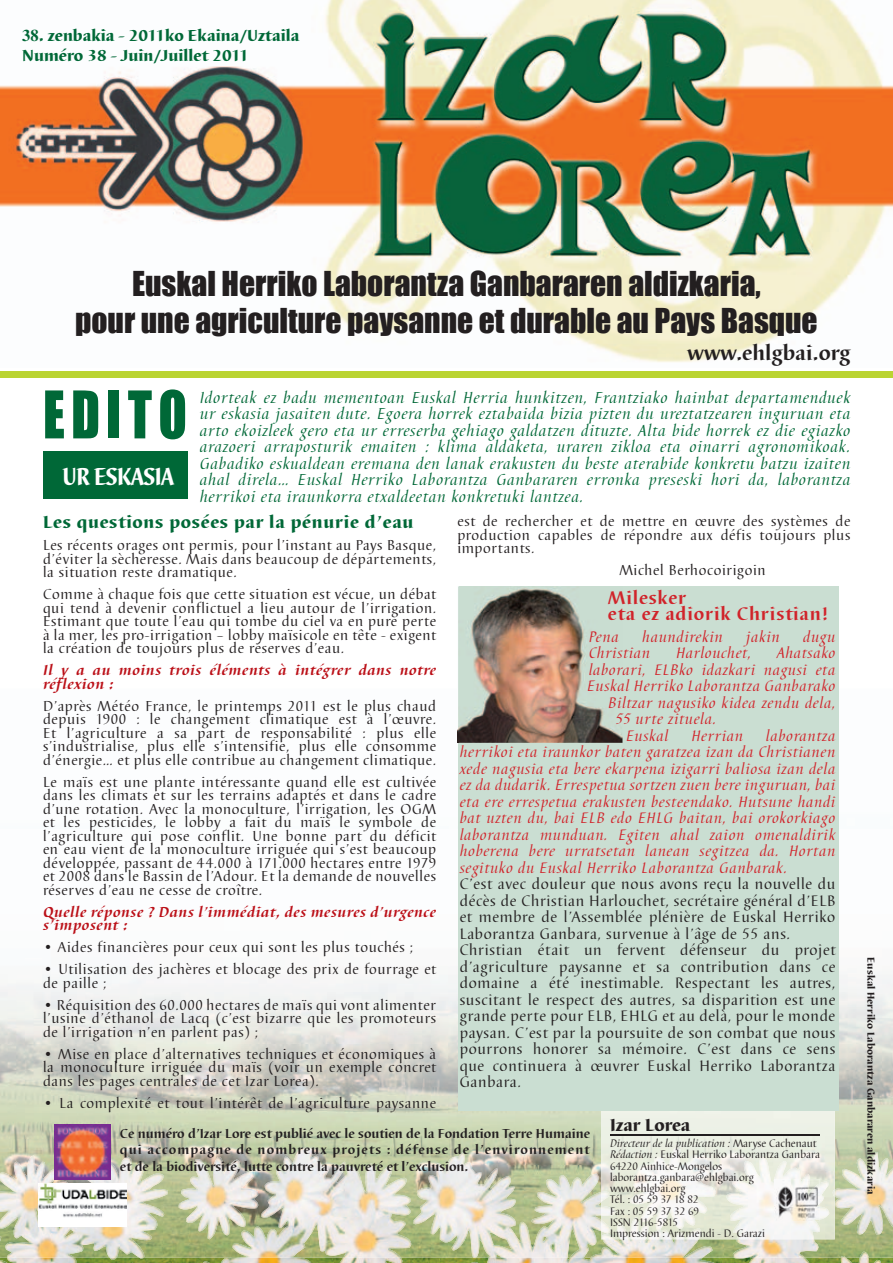
<style>
.page{position:relative;width:893px;height:1263px;background:#fff}
.page>*{position:absolute;margin:0;border:0;box-sizing:border-box;transform-origin:0 0}
.t1{font:60.6px "Impact";letter-spacing:.12em;color:#006837;scale:.87 1}
.t2{font:31.5px/37.8px "Impact";color:#231f20;text-align:center}
.t3{font:800 25.5px "Barbedor T";color:#fff;scale:.85 1}
.t4{font:700 21.75px "Barbedor T";color:#231f20}
.t5{font:700 18.9px/16.4px "Barbedor T";letter-spacing:.04em;color:#d1232a}
.t6{font:800 18px "Barbedor T";letter-spacing:.04em;color:#006837}
.t7{font:800 18px "Barbedor T";color:#231f20}
.t8{font:italic 16.5px/16.5px "Barbedor T";letter-spacing:.04em;color:#006837;text-align:justify}
.t9{font:800 16.5px/19.8px "Barbedor T";color:#006837}
.t10{font:italic 15.75px/16.5px "Barbedor T";letter-spacing:.04em;color:#d1232a;text-align:justify}
.t11{font:15.75px/16.5px "Barbedor T";letter-spacing:.04em;color:#231f20}
.t12{font:15px/13.5px "Barbedor T";letter-spacing:.04em;color:#231f20;text-align:justify}
.t13{font:italic 700 15px/13.5px "Barbedor T";letter-spacing:.04em;color:#bb1018}
.t14{font:700 13.5px/16.5px "Barbedor T";color:#231f20;text-align:justify}
.t15{font:11.25px/11.2px "Barbedor T";color:#231f20}
.t16{font:800 10.5px "Barbedor T";color:#231f20}
.s1{font-family:"Times";font-weight:700}
.s2{font-style:italic}
</style>
<div class="page">
<img style="left:0;top:0;width:893px;height:362px">
<div style="left:0;top:371px;width:893px;height:6px;background:#bad432"></div>
<img style="left:0;top:689px;width:893px;height:574px">
<img style="left:733px;top:1257px;width:136px;height:6px">
<img style="left:0;top:829px;width:273px;height:428px">
<img style="left:788px;top:829px;width:105px;height:428px">
<img style="left:472px;top:1111px;width:129px;height:38px">
<img style="left:630px;top:1111px;width:159px;height:1px">
<img style="left:232px;top:1149px;width:638px;height:108px">
<div style="left:601px;top:1111px;width:160px;height:38px;background:#ecf1e6"></div>
<img style="left:601px;top:1149px;width:234px;height:90px">
<hr style="left:610px;top:1134px;width:209px;height:1px;background:#231f20">
<img style="left:774px;top:1179px;width:46px;height:42px">
<img style="left:54px;top:1124px;width:56px;height:55px">
<img style="left:38px;top:1183px;width:88px;height:43px">
<div style="left:43px;top:451px;width:144px;height:48px;background:#006837"></div>
<div style="left:458px;top:586px;width:380px;height:525px;background:#caded2"></div>
<img style="left:457px;top:586px;width:165px;height:157px">
<p class="t9" style="left:22px;top:26px;width:279px"><span class="s1">38</span>. zenbakia - 2011ko Ekaina/Uztaila<br>Numéro 38 - Juin/Juillet 2011</p>
<h2 class="t2" style="left:75px;top:264px;width:744px">Euskal Herriko Laborantza Ganbararen aldizkaria,<br>pour une agriculture paysanne et durable au Pays Basque</h2>
<h1 class="t1" style="left:43px;top:377px;width:167px">EDITO</h1>
<h3 class="t3" style="left:63px;top:461px;width:134px">UR ESKASIA</h3>
<h3 class="t4" style="left:687px;top:340px;width:165px">www.ehlgbai.org</h3>
<p class="t8" style="left:200px;top:390px;width:652px">Idorteak ez badu mementoan Euskal Herria hunkitzen, Frantziako hainbat departamenduek ur eskasia jasaiten dute. Egoera horrek eztabaida bizia pizten du ureztatzearen inguruan eta arto ekoizleek gero eta ur erreserba gehiago galdatzen dituzte. Alta bide horrek ez die egiazko arazoeri arraposturik emaiten : klima aldaketa, uraren zikloa eta oinarri agronomikoak.<br>Gabadiko eskualdean eremana den lanak erakusten du beste aterabide konkretu batzu izaiten ahal direla… Euskal Herriko Laborantza Ganbararen erronka preseski hori da, laborantza herrikoi eta iraunkorra etxaldeetan konkretuki lantzea.</p>
<p class="t6" style="left:43px;top:512px;width:372px">Les questions posées par la pénurie d’eau</p>
<p class="t12" style="left:43px;top:539px;width:395px">Les récents orages ont permis, pour l’instant au Pays Basque, d’éviter la sècheresse. Mais dans beaucoup de départements, la situation reste dramatique.</p>
<p class="t12" style="left:43px;top:588px;width:395px">Comme à chaque fois que cette situation est vécue, un débat qui tend à devenir conflictuel a lieu autour de l’irrigation.<br>Estimant que toute l’eau qui tombe du ciel va en pure perte à la mer, les pro-irrigation – lobby maïsicole en tête - exigent la création de toujours plus de réserves d’eau.</p>
<p class="t13" style="left:43px;top:664px;width:395px">Il y a au moins trois éléments à intégrer dans notre réflexion :</p>
<p class="t12" style="left:43px;top:699px;width:395px">D’après Météo France, le printemps 2011 est le plus chaud depuis 1900 : le changement climatique est à l’œuvre.<br>Et l’agriculture a sa part de responsabilité : plus elle s’industrialise, plus elle s’intensifie, plus elle consomme d’énergie… et plus elle contribue au changement climatique.</p>
<p class="t12" style="left:43px;top:775px;width:395px">Le maïs est une plante intéressante quand elle est cultivée dans les climats et sur les terrains adaptés et dans le cadre d’une rotation. Avec la monoculture, l’irrigation, les OGM et les pesticides, le lobby a fait du maïs le symbole de l’agriculture qui pose conflit. Une bonne part du déficit en eau vient de la monoculture irriguée qui s’est beaucoup développée, passant de 44.000 à 171.000 hectares entre 1979 et 2008 dans le Bassin de l’Adour. Et la demande de nouvelles réserves d’eau ne cesse de croître.</p>
<p class="t13" style="left:43px;top:905px;width:395px">Quelle réponse ? Dans l’immédiat, des mesures d’urgence s’imposent :</p>
<p class="t12" style="left:43px;top:941px;width:372px">• Aides financières pour ceux qui sont les plus touchés ;</p>
<p class="t12" style="left:43px;top:963px;width:395px">• Utilisation des jachères et blocage des prix de fourrage et de paille ;</p>
<p class="t12" style="left:43px;top:998px;width:395px">• Réquisition des 60.000 hectares de maïs qui vont alimenter l’usine d’éthanol de Lacq (c’est bizarre que les promoteurs de l’irrigation n’en parlent pas) ;</p>
<p class="t12" style="left:43px;top:1047px;width:395px">• Mise en place d’alternatives techniques et économiques à la monoculture irriguée du maïs (voir un exemple concret dans les pages centrales de cet Izar Lorea).</p>
<p class="t12" style="left:43px;top:1096px;width:395px">• La complexité et tout l’intérêt de l’agriculture paysanne</p>
<p class="t12" style="left:457px;top:515px;width:395px">est de rechercher et de mettre en œuvre des systèmes de production capables de répondre aux défis toujours plus importants.</p>
<p class="t12" style="left:619px;top:564px;width:148px">Michel Berhocoirigoin</p>
<p class="t5" style="left:608px;top:590px;width:221px">Milesker<br>eta ez adiorik Christian!</p>
<p class="t10" style="left:589px;top:628px;width:32px">Pena</p>
<p class="t10" style="left:642px;top:628px;width:82px">haundirekin</p>
<p class="t10" style="left:746px;top:628px;width:35px">jakin</p>
<p class="t10" style="left:803px;top:628px;width:34px">dugu</p>
<p class="t10" style="left:589px;top:645px;width:63px">Christian</p>
<p class="t10" style="left:676px;top:645px;width:77px">Harlouchet,</p>
<p class="t10" style="left:777px;top:645px;width:60px">Ahatsako</p>
<p class="t10" style="left:589px;top:661px;width:248px">laborari, ELBko idazkari nagusi eta</p>
<p class="t10" style="left:587px;top:678px;width:250px">Euskal Herriko Laborantza Ganbarako</p>
<p class="t10" style="left:608px;top:694px;width:229px">Biltzar nagusiko kidea zendu dela,</p>
<p class="t10" style="left:616px;top:711px;width:102px">55 urte zituela.</p>
<p class="t10" style="left:626px;top:727px;width:44px">Euskal</p>
<p class="t10" style="left:691px;top:727px;width:53px">Herrian</p>
<p class="t10" style="left:460px;top:727px;width:377px;text-indent:306px">laborantza herrikoi eta iraunkor baten garatzea izan da Christianen xede nagusia eta bere ekarpena izigarri baliosa izan dela ez da dudarik. Errespetua sortzen zuen bere inguruan, bai eta ere errespetua erakusten besteendako. Hutsune handi bat uzten du, bai ELB edo EHLG baitan, bai orokorkiago laborantza munduan. Egiten ahal zaion omenaldirik hoberena bere urratsetan lanean segitzea da. Hortan segituko du Euskal Herriko Laborantza Ganbarak.</p>
<p class="t11" style="left:460px;top:876px;width:377px">C’est avec douleur que nous avons reçu la nouvelle du décès de Christian Harlouchet, secrétaire général d’ELB et membre de l’Assemblée plénière de Euskal Herriko Laborantza Ganbara, survenue à l’âge de 55 ans.<br>Christian était un fervent défenseur du projet d’agriculture paysanne et sa contribution dans ce domaine a été inestimable. Respectant les autres, suscitant le respect des autres, sa disparition est une grande perte pour ELB, EHLG et au delà, pour le monde paysan. C’est par la poursuite de son combat que nous pourrons honorer sa mémoire. C’est dans ce sens que continuera à œuvrer Euskal Herriko Laborantza Ganbara.</p>
<p class="t14" style="left:120px;top:1125px;width:472px">Ce numéro d’Izar Lore est publié avec le soutien de la Fondation Terre Humaine qui accompagne de nombreux projets : défense de l’environnement et de la biodiversité, lutte contre la pauvreté et l’exclusion.</p>
<p class="t7" style="left:610px;top:1114px;width:82px">Izar Lorea</p>
<p class="t15" style="left:610px;top:1138px;width:212px"><span class="s2">Directeur de la publication :</span> Maryse Cachenaut<br><span class="s2">Rédaction :</span> Euskal Herriko Laborantza Ganbara<br>64220 Ainhice-Mongelos laborantza.ganbara@ehlgbai.org www.ehlgbai.org<br>Tél. : 05 59 37 18 82<br>Fax : 05 59 37 32 69<br>ISSN 2116-5815<br>Impression : Arizmendi - D. Garazi</p>
<p class="t16" style="left:877px;top:957px;width:239px;rotate:90deg">Euskal Herriko Laborantza Ganbararen aldizkaria</p>
</div>
